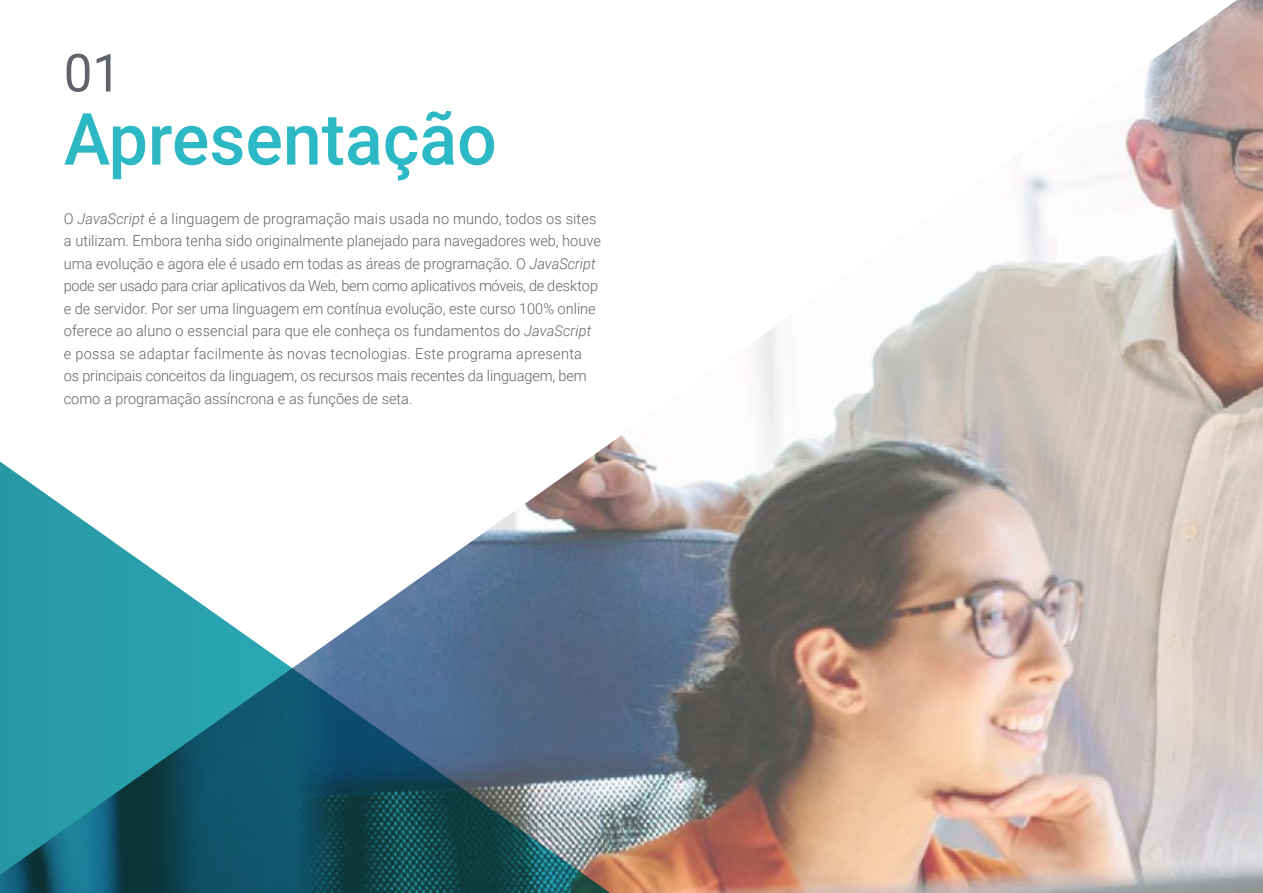
<style>
.page{position:relative;width:1263px;height:893px;background:#fff}
.page>*{position:absolute;margin:0;border:0;box-sizing:border-box;transform-origin:0 0}
.t1{font:500 72px "Roboto";color:#2db8c5}
.t2{font:52.5px "Roboto";color:#61646a}
.t3{font:300 15px/22.5px "Roboto";color:#61646a}
.s1{font-style:italic}
</style>
<div class="page">
<img style="left:607px;top:0;width:656px;height:893px">
<svg style="left:0;top:446px;width:640px;height:447px"></svg>
<h2 class="t2" style="left:64px;top:36px;width:59px">01</h2>
<h1 class="t1" style="left:64px;top:89px;width:435px">Apresentação</h1>
<p class="t3" style="left:64px;top:207px;width:538px">O <span class="s1">JavaScript</span> é a linguagem de programação mais usada no mundo, todos os sites a utilizam. Embora tenha sido originalmente planejado para navegadores web, houve uma evolução e agora ele é usado em todas as áreas de programação. O <span class="s1">JavaScript </span>pode ser usado para criar aplicativos da Web, bem como aplicativos móveis, de desktop e de servidor. Por ser uma linguagem em contínua evolução, este curso 100% online oferece ao aluno o essencial para que ele conheça os fundamentos do <span class="s1">JavaScript </span>e possa se adaptar facilmente às novas tecnologias. Este programa apresenta os principais conceitos da linguagem, os recursos mais recentes da linguagem, bem como a programação assíncrona e as funções de seta.</p>
</div>
